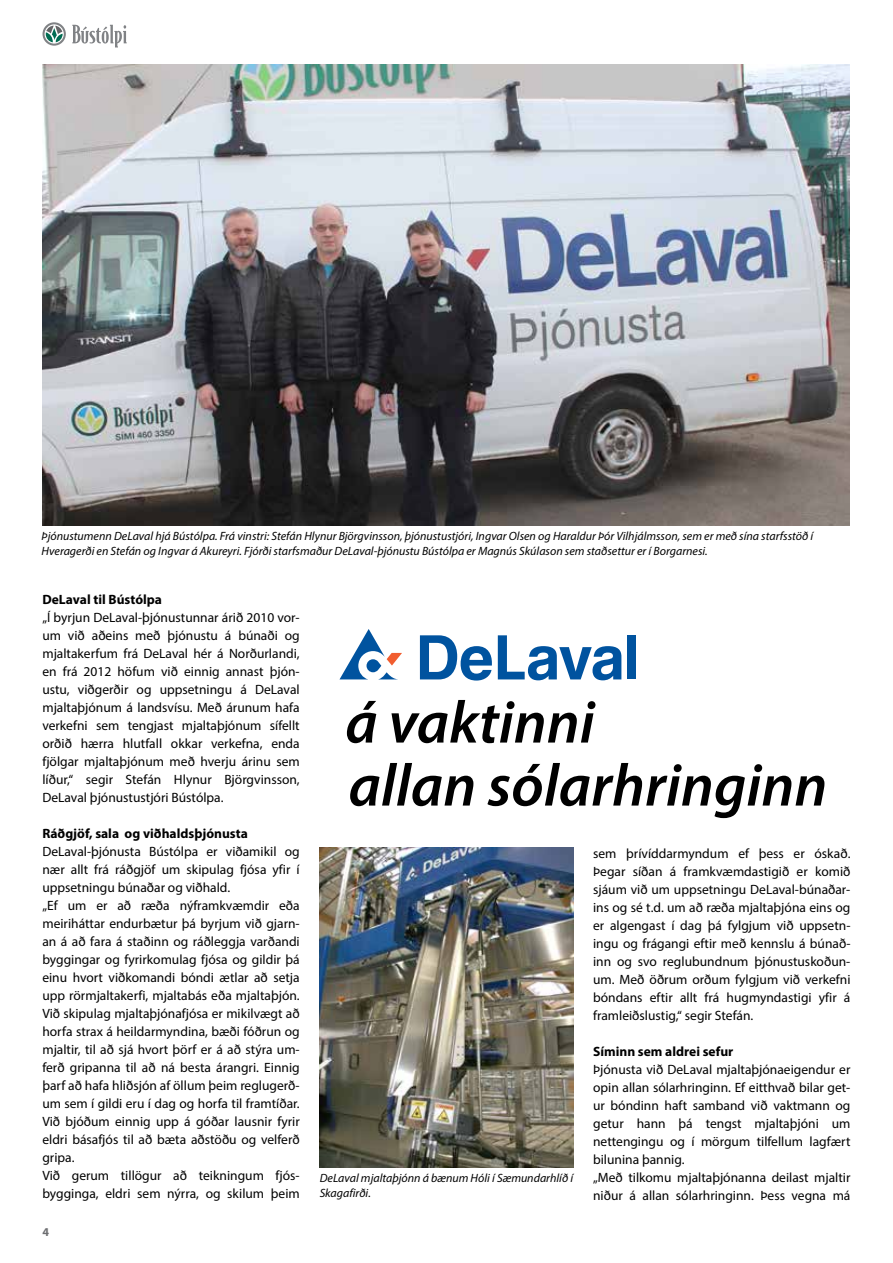
<style>
.page{position:relative;width:893px;height:1263px;background:#fff}
.page>*{position:absolute;margin:0;border:0;box-sizing:border-box;transform-origin:0 0}
.t1{font:italic 600 60px/63px "Myriad Pro";color:#000}
.t2{font:13.5px/18px "Myriad Pro";color:#000;text-align:justify}
.t3{font:700 13.5px "Myriad Pro";color:#000}
.t4{font:italic 12px/15px "Myriad Pro";color:#000}
.t5{font:700 12px "Myriad Pro";color:#6d6e71}
</style>
<div class="page">
<svg style="left:72px;top:25px;width:55px;height:22px"></svg>
<svg style="left:43px;top:22px;width:23px;height:24px"></svg>
<svg style="left:45px;top:24px;width:19px;height:20px"></svg>
<svg style="left:46px;top:26px;width:16px;height:16px"></svg>
<img style="left:42px;top:65px;width:807px;height:460px">
<img style="left:320px;top:848px;width:254px;height:319px">
<div style="left:627px;top:635px;width:9px;height:44px;background:#00539f"></div>
<svg style="left:498px;top:635px;width:123px;height:45px"></svg>
<svg style="left:420px;top:635px;width:72px;height:45px"></svg>
<svg style="left:339px;top:629px;width:63px;height:50px"></svg>
<p class="t4" style="left:42px;top:528px;width:773px">Þjónustumenn DeLaval hjá Bústólpa. Frá vinstri: Stefán Hlynur Björgvinsson, þjónustustjóri, Ingvar Olsen og Haraldur Þór Vilhjálmsson, sem er með sína starfsstöð í<br>Hveragerði en Stefán og Ingvar á Akureyri. Fjórði starfsmaður DeLaval-þjónustu Bústólpa er Magnús Skúlason sem staðsettur er í Borgarnesi.</p>
<p class="t3" style="left:42px;top:591px;width:121px">DeLaval til Bústólpa</p>
<p class="t2" style="left:42px;top:608px;width:259px">„Í byrjun DeLaval-þjónustunnar árið 2010 vor&shy;um við aðeins með þjónustu á búnaði og mjaltakerfum frá DeLaval hér á Norðurlandi, en frá 2012 höfum við einnig annast þjón&shy;ustu, viðgerðir og uppsetningu á DeLaval mjaltaþjónum á landsvísu. Með árunum hafa verkefni sem tengjast mjaltaþjónum sífellt orðið hærra hlutfall okkar verkefna, enda fjölgar mjaltaþjónum með hverju árinu sem líður,“ segir Stefán Hlynur Björgvinsson, DeLaval þjónustustjóri Bústólpa.</p>
<p class="t3" style="left:42px;top:825px;width:207px">Ráðgjöf, sala og viðhaldsþjónusta</p>
<p class="t2" style="left:42px;top:842px;width:259px;text-align:left">DeLaval-þjónusta Bústólpa er viðamikil og nær allt frá ráðgjöf um skipulag fjósa yfir í uppsetningu búnaðar og viðhald.<br>„Ef um er að ræða nýframkvæmdir eða meiriháttar endurbætur þá byrjum við gjarn&shy;an á að fara á staðinn og ráðleggja varðandi byggingar og fyrirkomulag fjósa og gildir þá einu hvort viðkomandi bóndi ætlar að setja upp rörmjaltakerfi, mjaltabás eða mjaltaþjón.<br>Við skipulag mjaltaþjónafjósa er mikilvægt að horfa strax á heildarmyndina, bæði fóðrun og mjaltir, til að sjá hvort þörf er á að stýra um&shy;ferð gripanna til að ná besta árangri. Einnig þarf að hafa hliðsjón af öllum þeim reglugerð&shy;um sem í gildi eru í dag og horfa til framtíðar.<br>Við bjóðum einnig upp á góðar lausnir fyrir eldri básafjós til að bæta aðstöðu og velferð gripa.<br>Við gerum tillögur að teikningum fjós&shy;bygginga, eldri sem nýrra, og skilum þeim</p>
<p class="t2" style="left:593px;top:844px;width:259px">sem þrívíddarmyndum ef þess er óskað.<br>Þegar síðan á framkvæmdastigið er komið sjáum við um uppsetningu DeLaval-búnaðar&shy;ins og sé t.d. um að ræða mjaltaþjóna eins og er algengast í dag þá fylgjum við uppsetn&shy;ingu og frágangi eftir með kennslu á búnað&shy;inn og svo reglubundnum þjónustuskoðun&shy;um. Með öðrum orðum fylgjum við verkefni bóndans eftir allt frá hugmyndastigi yfir á framleiðslustig,“ segir Stefán.</p>
<h1 class="t1" style="left:345px;top:689px;width:484px">á vaktinni<br>allan sólarhringinn</h1>
<p class="t3" style="left:593px;top:1042px;width:142px">Síminn sem aldrei sefur</p>
<p class="t2" style="left:593px;top:1060px;width:259px;text-align:left">Þjónusta við DeLaval mjaltaþjónaeigendur er opin allan sólarhringinn. Ef eitthvað bilar get&shy;ur bóndinn haft samband við vaktmann og getur hann þá tengst mjaltaþjóni um nettengingu og í mörgum tilfellum lagfært bilunina þannig.<br>„Með tilkomu mjaltaþjónanna deilast mjaltir niður á allan sólarhringinn. Þess vegna má</p>
<p class="t4" style="left:320px;top:1170px;width:255px">DeLaval mjaltaþjónn á bænum Hóli í Sæmundarhlíð í<br>Skagafirði.</p>
<p class="t5" style="left:43px;top:1224px;width:8px">4</p>
</div>
